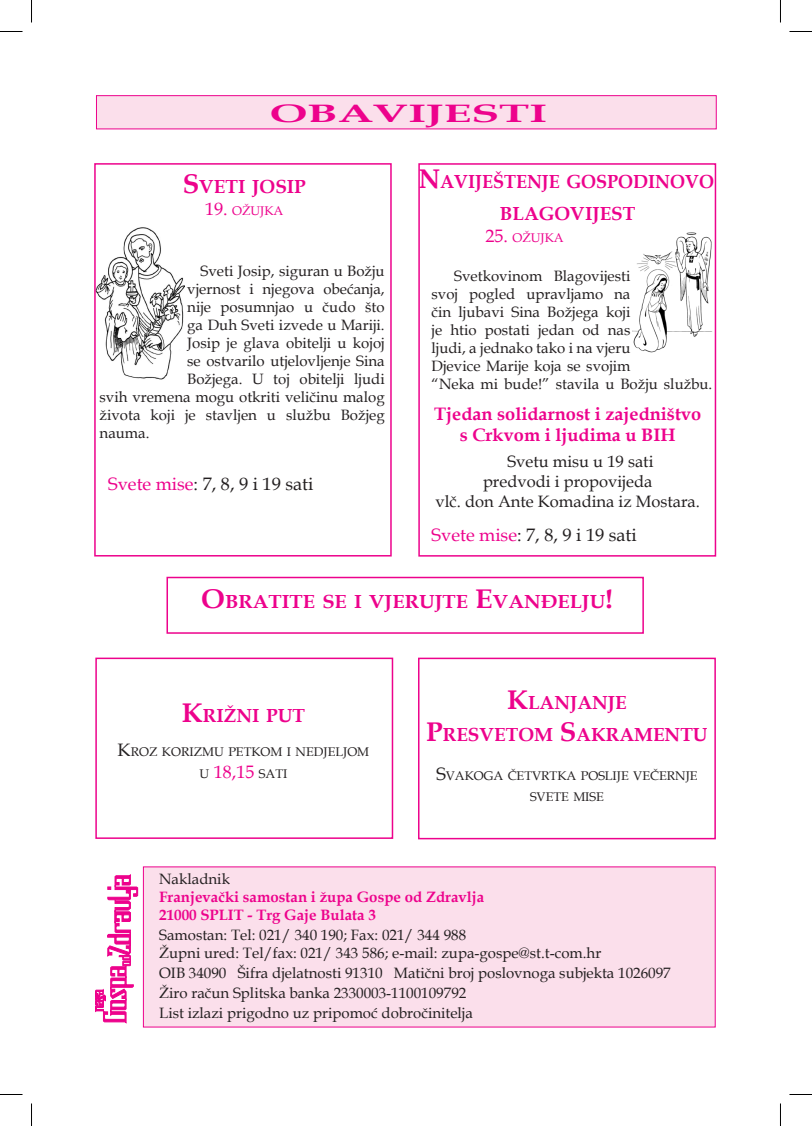
<style>
.page{position:relative;width:812px;height:1126px;background:#fff}
.page>*{position:absolute;margin:0;border:0;box-sizing:border-box;transform-origin:0 0}
.t1{font:700 25.2px "Book Antiqua";color:#ed028c;scale:1.8 1}
.t2{font:700 18.9px/32.4px "Book Antiqua";color:#ed028c;text-align:center}
.t3{font:700 18.9px/32.4px "Book Antiqua";color:#ed028c;text-align:center;scale:.95 1}
.t4{font:700 18.9px "Book Antiqua";color:#ed028c;scale:1.06 1}
.t5{font:700 18px/21.6px "Book Antiqua";color:#ed028c;text-align:center}
.t6{font:18px "Book Antiqua";color:#231f20}
.t7{font:16.5px "Book Antiqua";color:#231f20}
.t8{font:15px/18px "Book Antiqua";color:#231f20}
.t9{font:700 15px/18px "Book Antiqua";color:#ed028c}
.t10{font:12.6px/21.6px "Book Antiqua";color:#231f20;text-align:center}
.t11{font:12.6px "Book Antiqua";color:#ed028c}
.s1{font-size:27px}
.s2{font-size:18px}
.s3{color:#ed028c}
.s4{font-size:18px;color:#ed028c}
</style>
<div class="page">
<svg style="left:142px;top:1007px;width:574px;height:21px"></svg>
<div style="left:143px;top:867px;width:572px;height:160px;background:#fbdfeb"></div>
<svg style="left:95px;top:874px;width:43px;height:150px"></svg>
<div style="left:96px;top:95px;width:620px;height:34px;background:#fbdfeb;border:1px solid #ed028c"></div>
<img style="left:97px;top:227px;width:88px;height:152px">
<div style="left:94px;top:163px;width:297px;height:394px;border:2px solid #ed028c"></div>
<div style="left:418px;top:163px;width:298px;height:394px;border:2px solid #ed028c"></div>
<img style="left:632px;top:232px;width:81px;height:121px">
<div style="left:95px;top:658px;width:298px;height:181px;border:2px solid #ed028c"></div>
<div style="left:418px;top:658px;width:297px;height:181px;border:2px solid #ed028c"></div>
<div style="left:166px;top:577px;width:477px;height:57px;border:2px solid #ed028c"></div>
<svg style="left:0;top:31px;width:22px;height:1px"></svg>
<svg style="left:789px;top:31px;width:22px;height:1px"></svg>
<svg style="left:0;top:1094px;width:22px;height:1px"></svg>
<svg style="left:789px;top:1094px;width:22px;height:1px"></svg>
<svg style="left:31px;top:0;width:1px;height:22px"></svg>
<svg style="left:31px;top:1103px;width:1px;height:23px"></svg>
<svg style="left:780px;top:0;width:1px;height:22px"></svg>
<svg style="left:780px;top:1103px;width:1px;height:23px"></svg>
<h1 class="t1" style="left:269px;top:96px;width:156px">OBAVIJESTI</h1>
<p class="t2" style="left:183px;top:170px;width:124px"><span class="s1">S</span>VETI JOSIP</p>
<p class="t11" style="left:205px;top:202px;width:80px"><span class="s2">19.</span> OŽUJKA</p>
<p class="t8" style="left:200px;top:262px;width:185px">Sveti Josip, siguran u Božju</p>
<p class="t8" style="left:187px;top:280px;width:199px">vjernost i njegova obećanja,</p>
<p class="t8" style="left:187px;top:298px;width:199px">nije posumnjao u čudo što</p>
<p class="t8" style="left:187px;top:316px;width:199px">ga Duh Sveti izvede u Mariji.</p>
<p class="t8" style="left:187px;top:334px;width:199px">Josip je glava obitelji u kojoj</p>
<p class="t8" style="left:187px;top:352px;width:199px">se ostvarilo utjelovljenje Sina</p>
<p class="t8" style="left:187px;top:370px;width:199px">Božjega. U toj obitelji ljudi</p>
<p class="t8" style="left:100px;top:388px;width:286px">svih vremena mogu otkriti veličinu malog</p>
<p class="t8" style="left:100px;top:406px;width:286px">života koji je stavljen u službu Božjeg</p>
<p class="t8" style="left:100px;top:424px;width:51px">nauma.</p>
<p class="t6" style="left:108px;top:471px;width:207px"><span class="s3">Svete mise</span>: 7, 8, 9 i 19 sati</p>
<p class="t3" style="left:418px;top:165px;width:312px"><span class="s1">N</span>AVIJEŠTENJE GOSPODINOVO<br>BLAGOVIJEST</p>
<p class="t11" style="left:485px;top:229px;width:80px"><span class="s2">25.</span> OŽUJKA</p>
<p class="t8" style="left:431px;top:267px;width:282px;text-indent:23px">Svetkovinom Blagovijesti<br>svoj pogled upravljamo na<br>čin ljubavi Sina Božjega koji<br>je htio postati jedan od nas<br>ljudi, a jednako tako i na vjeru<br>Djevice Marije koja se svojim<br>“Neka mi bude!” stavila u Božju službu.</p>
<p class="t5" style="left:434px;top:403px;width:269px">Tjedan solidarnost i zajedništvo s Crkvom i ljudima u BIH</p>
<p class="t7" style="left:507px;top:450px;width:147px">Svetu misu u 19 sati</p>
<p class="t7" style="left:483px;top:470px;width:171px">predvodi i propovijeda</p>
<p class="t7" style="left:435px;top:490px;width:266px">vlč. don Ante Komadina iz Mostara.</p>
<p class="t6" style="left:431px;top:522px;width:207px"><span class="s3">Svete mise</span>: 7, 8, 9 i 19 sati</p>
<p class="t4" style="left:201px;top:588px;width:390px"><span class="s1">O</span>BRATITE SE I VJERUJTE <span class="s1">E</span>VANĐELJU<span class="s1">!</span></p>
<p class="t2" style="left:182px;top:699px;width:125px"><span class="s1">K</span>RIŽNI PUT</p>
<p class="t10" style="left:118px;top:741px;width:252px"><span class="s2">K</span>ROZ KORIZMU PETKOM I NEDJELJOM<br>U <span class="s4">18,15</span> SATI</p>
<p class="t2" style="left:426px;top:686px;width:283px"><span class="s1">K</span>LANJANJE<br><span class="s1">P</span>RESVETOM <span class="s1">S</span>AKRAMENTU</p>
<p class="t10" style="left:436px;top:765px;width:263px"><span class="s2">S</span>VAKOGA ČETVRTKA POSLIJE VEČERNJE<br>SVETE MISE</p>
<p class="t8" style="left:159px;top:869px;width:72px">Nakladnik</p>
<p class="t9" style="left:159px;top:888px;width:326px">Franjevački samostan i župa Gospe od Zdravlja<br>21000 SPLIT - Trg Gaje Bulata 3</p>
<p class="t8" style="left:159px;top:925px;width:443px">Samostan: Tel: 021/ 340 190; Fax: 021/ 344 988<br>Župni ured: Tel/fax: 021/ 343 586; e-mail: zupa-gospe@st.t-com.hr</p>
<p class="t8" style="left:159px;top:963px;width:513px;line-height:20.1px">OIB 34090 Šifra djelatnosti 91310 Matični broj poslovnoga subjekta 1026097<br>Žiro račun Splitska banka 2330003-1100109792<br>List izlazi prigodno uz pripomoć dobročinitelja</p>
</div>
